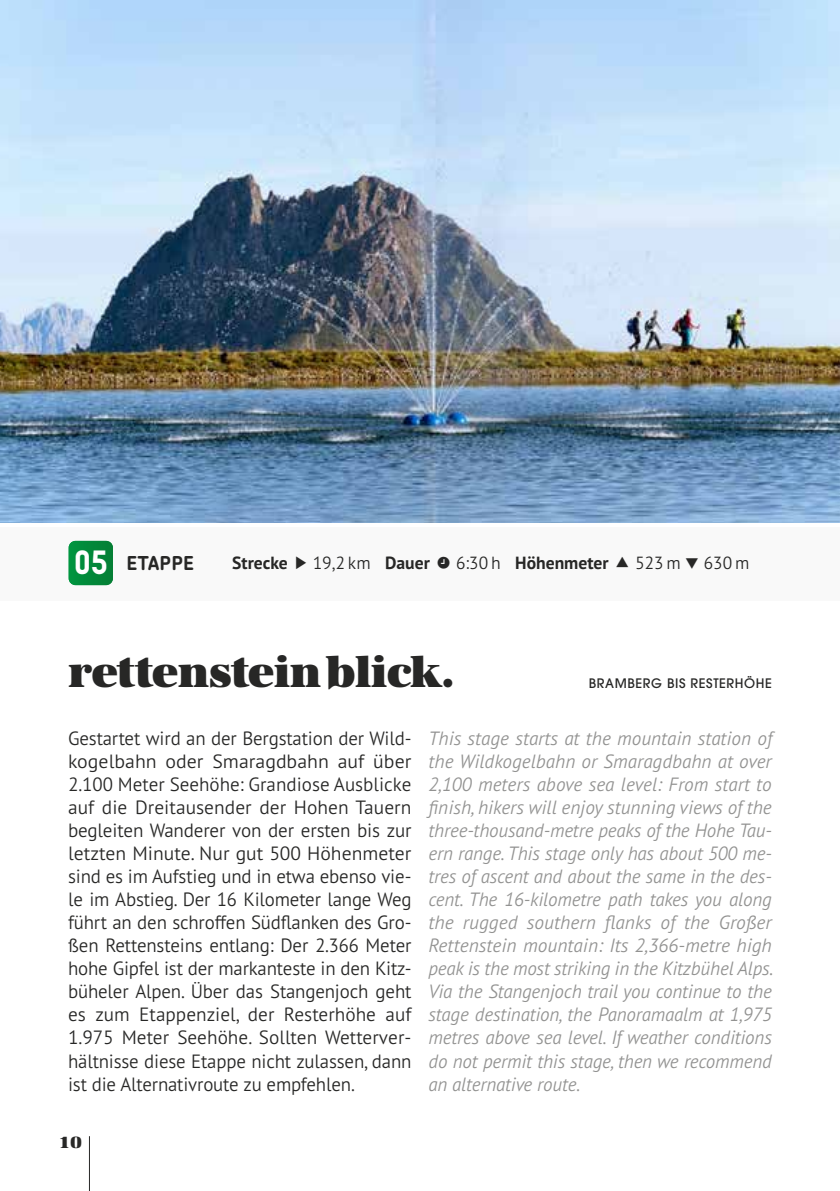
<style>
.page{position:relative;width:840px;height:1191px;background:#fff}
.page>*{position:absolute;margin:0;border:0;box-sizing:border-box;transform-origin:0 0}
.t1{font:44px "URW Antiqua Sup Bol";letter-spacing:-.01em;color:#272726}
.t2{font:italic 300 19.2px/23px "PT Sans Pro";letter-spacing:-.01em;color:#929291;text-align:justify}
.t3{font:300 19.2px/23px "PT Sans Pro";letter-spacing:-.01em;color:#272726;text-align:justify}
.t4{font:700 19.2px "Chevin Pro";letter-spacing:.015em;color:#272726}
.t5{font:700 17.6px "PT Sans Pro";color:#272726}
.t6{font:300 17.6px "PT Sans Pro";color:#272726}
.t7{font:17px "URW Antiqua Sup Bol";color:#272726}
.t8{font:500 13px "ITC Avant Garde Pro";letter-spacing:.045em;color:#272726}
.s1{font-family:"TSTAR Headline";font-weight:400;font-size:33px;color:#fff}
.s2{font-weight:700}
.s3{font-weight:300}
</style>
<div class="page">
<hr style="left:89px;top:1136px;width:1px;height:55px;background:#272726">
<img style="left:0;top:0;width:839px;height:522px">
<div style="left:0;top:527px;width:839px;height:74px;background:#f9f9f9"></div>
<svg style="left:69px;top:541px;width:44px;height:44px;background:#058a3c"></svg>
<p class="t4" style="left:74px;top:550px;width:122px"><span class="s1">015</span> ETAPPE</p>
<p class="t5" style="left:232px;top:551px;width:57px">Strecke</p>
<p class="t6" style="left:312px;top:552px;width:119px">19,2 km <span class="s2">Dauer</span></p>
<p class="t5" style="left:456px;top:551px;width:154px"><span class="s3">6:30 h</span> Höhenmeter</p>
<p class="t6" style="left:634px;top:552px;width:47px">523 m</p>
<p class="t6" style="left:703px;top:552px;width:47px">630 m</p>
<h1 class="t1" style="left:68px;top:646px;width:387px">rettensteinblick.</h1>
<p class="t8" style="left:588px;top:674px;width:184px">BRAMBERG BIS RESTERHÖHE</p>
<p class="t3" style="left:68px;top:726px;width:345px">Gestartet wird an der Bergstation der Wild&shy;kogelbahn oder Smaragdbahn auf über 2.100 Meter Seehöhe: Grandiose Ausblicke auf die Dreitausender der Hohen Tauern begleiten Wanderer von der ersten bis zur letzten Minute. Nur gut 500 Höhenmeter sind es im Aufstieg und in etwa ebenso vie&shy;le im Abstieg. Der 16 Kilometer lange Weg führt an den schroffen Südflanken des Gro&shy;ßen Rettensteins entlang: Der 2.366 Meter hohe Gipfel ist der markanteste in den Kitz&shy;büheler Alpen. Über das Stangenjoch geht es zum Etappenziel, der Resterhöhe auf 1.975 Meter Seehöhe. Sollten Wetterver&shy;hältnisse diese Etappe nicht zulassen, dann ist die Alternativroute zu empfehlen.</p>
<p class="t2" style="left:428px;top:726px;width:346px">This stage starts at the mountain station of the Wildkogelbahn or Smaragdbahn at over 2,100 meters above sea level: From start to finish, hikers will enjoy stunning views of the three-thousand-metre peaks of the Hohe Tau&shy;ern range. This stage only has about 500 me&shy;tres of ascent and about the same in the des&shy;cent. The 16-kilometre path takes you along the rugged southern flanks of the Großer Rettenstein mountain: Its 2,366-metre high peak is the most striking in the Kitzbühel Alps.<br>Via the Stangenjoch trail you continue to the stage destination, the Panoramaalm at 1,975 metres above sea level. If weather conditions do not permit this stage, then we recommend an alternative route.</p>
<p class="t7" style="left:60px;top:1132px;width:24px">10</p>
</div>
